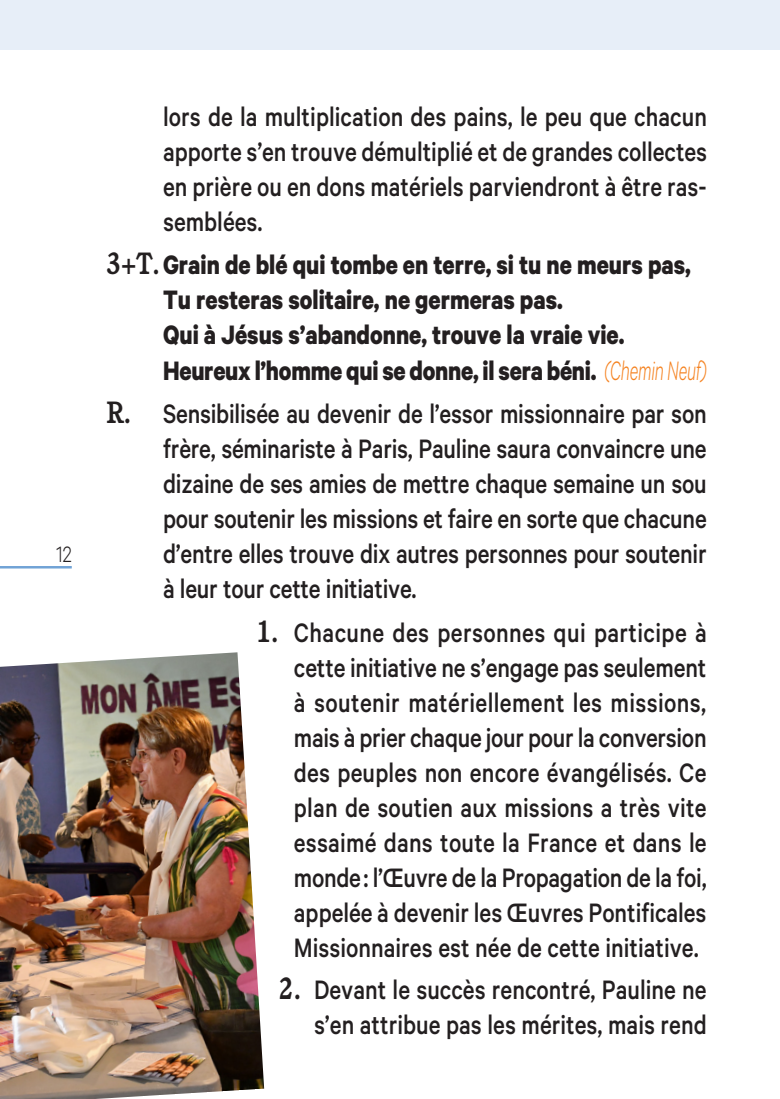
<style>
.page{position:relative;width:780px;height:1099px;background:#fff}
.page>*{position:absolute;margin:0;border:0;box-sizing:border-box;transform-origin:0 0}
.t1{font:500 30px/35px "Calibre";color:#231f20;text-align:justify;scale:.85 1}
.t2{font:700 30px/35px "Calibre";color:#231f20;scale:.85 1}
.t3{font:300 25px "Calibre";color:#231f20;scale:.8 1}
.s1{font-family:"Cushing"}
.s2{font-weight:300;font-style:italic;color:#f58220}
.s3{font-family:"Cushing";font-weight:700}
</style>
<div class="page">
<div style="left:0;top:0;width:780px;height:50px;background:#e7eef8"></div>
<img style="left:0;top:652px;width:264px;height:446px">
<hr style="left:0;top:566px;width:72px;height:2px;background:#71a3d6">
<p class="t3" style="left:56px;top:540px;width:21px">12</p>
<p class="t1" style="left:163px;top:98px;width:641px">lors de la multiplication des pains, le peu que chacun apporte s’en trouve démultiplié et de grandes collectes en prière ou en dons matériels parviendront à être ras&shy;semblées.</p>
<p class="t2" style="left:163px;top:246px;width:641px;text-indent:-57px"><span class="s1">3+T.</span>Grain de blé qui tombe en terre, si tu ne meurs pas, Tu resteras solitaire, ne germeras pas.<br>Qui à Jésus s’abandonne, trouve la vraie vie.<br>Heureux l’homme qui se donne, il sera béni. <span class="s2">(Chemin Neuf)</span></p>
<p class="t1" style="left:163px;top:395px;width:641px;text-indent:-57px"><span class="s3">R.</span> Sensibilisée au devenir de l’essor missionnaire par son frère, séminariste à Paris, Pauline saura convaincre une dizaine de ses amies de mettre chaque semaine un sou pour soutenir les missions et faire en sorte que chacune d’entre elles trouve dix autres personnes pour soutenir à leur tour cette initiative.</p>
<p class="t1" style="left:294px;top:614px;width:487px;text-indent:-38px"><span class="s3">1.</span> Chacune des personnes qui participe à cette initiative ne s’engage pas seulement à soutenir matériellement les missions, mais à prier chaque jour pour la conversion des peuples non encore évangélisés. Ce plan de soutien aux missions a très vite essaimé dans toute la France et dans le monde: l’Œuvre de la Propagation de la foi, appelée à devenir les Œuvres Pontificales Missionnaires est née de cette initiative.</p>
<p class="t1" style="left:279px;top:971px;width:505px;text-align:right"><span class="s3">2.</span> Devant le succès rencontré, Pauline ne s’en attribue pas les mérites, mais rend</p>
</div>
